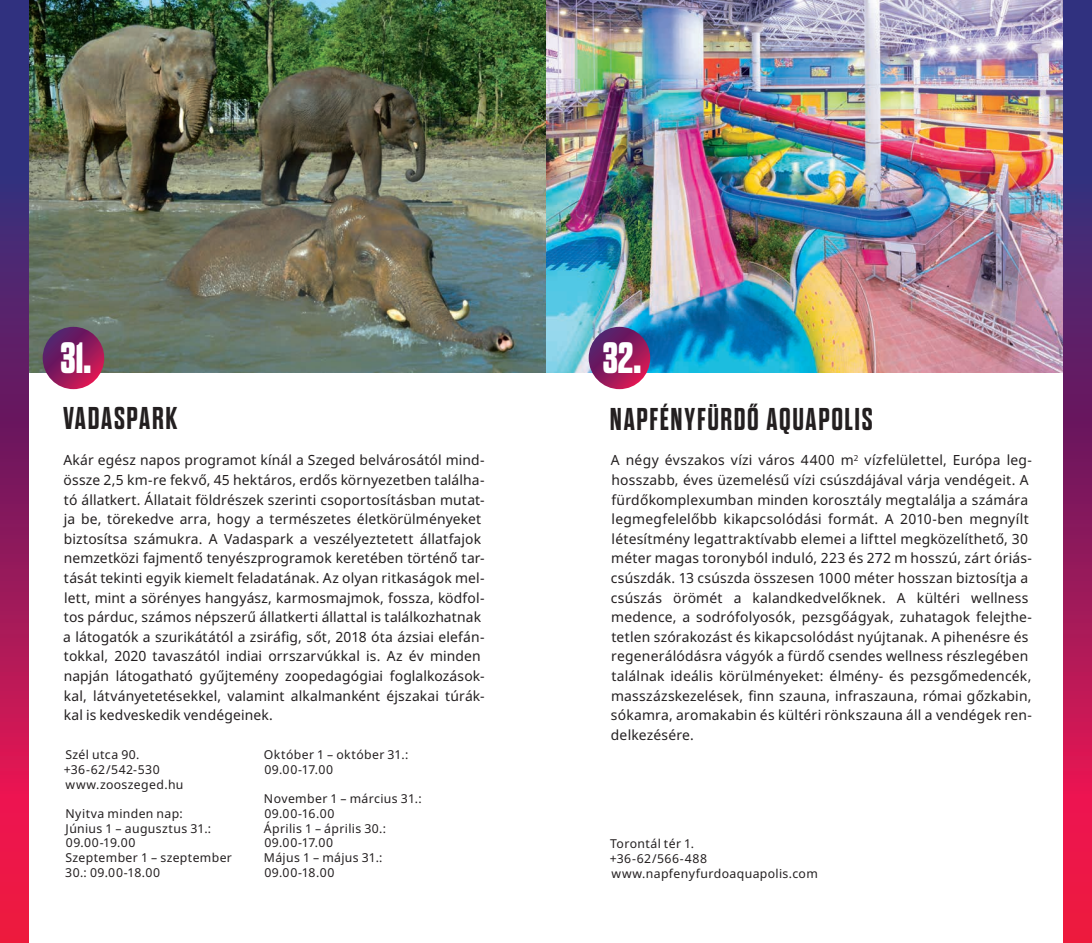
<style>
.page{position:relative;width:1092px;height:943px;background:#fff}
.page>*{position:absolute;margin:0;border:0;box-sizing:border-box;transform-origin:0 0}
.t1{font:700 expanded 43.75px "Dharma Gothic E";color:#fff}
.t2{font:700 31.5px "Dharma Gothic E";letter-spacing:.055em;color:#231f20}
.t3{font:14px/19.6px "Noto Sans";letter-spacing:.015em;color:#231f20}
.t4{font:12.25px/14.7px "Noto Sans";letter-spacing:.03em;color:#231f20}
</style>
<div class="page">
<img style="left:546px;top:0;width:517px;height:372px">
<img style="left:28px;top:0;width:518px;height:372px">
<svg style="left:43px;top:327px;width:61px;height:62px"></svg>
<svg style="left:588px;top:327px;width:62px;height:62px"></svg>
<svg style="left:0;top:0;width:28px;height:943px"></svg>
<svg style="left:1063px;top:0;width:28px;height:943px"></svg>
<h1 class="t1" style="left:61px;top:335px;width:32px">31.</h1>
<h1 class="t1" style="left:602px;top:335px;width:40px">32.</h1>
<h2 class="t2" style="left:63px;top:402px;width:116px">VADASPARK</h2>
<h2 class="t2" style="left:609px;top:403px;width:264px">NAPFÉNYFÜRDŐ AQUAPOLIS</h2>
<p class="t3" style="left:611px;top:451px;width:422px">A négy évszakos vízi város 4400 m<sup>2</sup> vízfelülettel, Európa leg&shy;hosszabb, éves üzemelésű vízi csúszdájával várja vendégeit. A fürdőkomplexumban minden korosztály megtalálja a számára legmegfelelőbb kikapcsolódási formát. A 2010-ben megnyílt létesítmény legattraktívabb elemei a lifttel megközelíthető, 30 méter magas toronyból induló, 223 és 272 m hosszú, zárt óriás&shy;csúszdák. 13 csúszda összesen 1000 méter hosszan biztosítja a csúszás örömét a kalandkedvelőknek. A kültéri wellness medence, a sodrófolyosók, pezsgőágyak, zuhatagok felejthe&shy;tetlen szórakozást és kikapcsolódást nyújtanak. A pihenésre és regenerálódásra vágyók a fürdő csendes wellness részlegében találnak ideális körülményeket: élmény- és pezsgőmedencék, masszázskezelések, finn szauna, infraszauna, római gőzkabin, sókamra, aromakabin és kültéri rönkszauna áll a vendégek ren&shy;delkezésére.</p>
<p class="t3" style="left:63px;top:451px;width:423px">Akár egész napos programot kínál a Szeged belvárosától mind&shy;össze 2,5 km-re fekvő, 45 hektáros, erdős környezetben találha&shy;tó állatkert. Állatait földrészek szerinti csoportosításban mutat&shy;ja be, törekedve arra, hogy a természetes életkörülményeket biztosítsa számukra. A Vadaspark a veszélyeztetett állatfajok nemzetközi fajmentő tenyészprogramok keretében történő tar&shy;tását tekinti egyik kiemelt feladatának. Az olyan ritkaságok mel&shy;lett, mint a sörényes hangyász, karmosmajmok, fossza, ködfol&shy;tos párduc, számos népszerű állatkerti állattal is találkozhatnak a látogatók a szurikátától a zsiráfig, sőt, 2018 óta ázsiai elefán&shy;tokkal, 2020 tavaszától indiai orrszarvúkkal is. Az év minden napján látogatható gyűjtemény zoopedagógiai foglalkozások&shy;kal, látványetetésekkel, valamint alkalmanként éjszakai túrák&shy;kal is kedveskedik vendégeinek.</p>
<p class="t4" style="left:64px;top:747px;width:121px">Szél utca 90. +36-62/542-530 www.zooszeged.hu</p>
<p class="t4" style="left:65px;top:806px;width:168px">Nyitva minden nap:<br>Június 1 – augusztus 31.:<br>09.00-19.00<br>Szeptember 1 – szeptember<br>30.: 09.00-18.00</p>
<p class="t4" style="left:264px;top:747px;width:146px">Október 1 – október 31.:<br>09.00-17.00</p>
<p class="t4" style="left:264px;top:791px;width:159px">November 1 – március 31.:<br>09.00-16.00<br>Április 1 – április 30.:<br>09.00-17.00<br>Május 1 – május 31.:<br>09.00-18.00</p>
<p class="t4" style="left:609px;top:836px;width:209px">Torontál tér 1.<br>+36-62/566-488 www.napfenyfurdoaquapolis.com</p>
</div>
